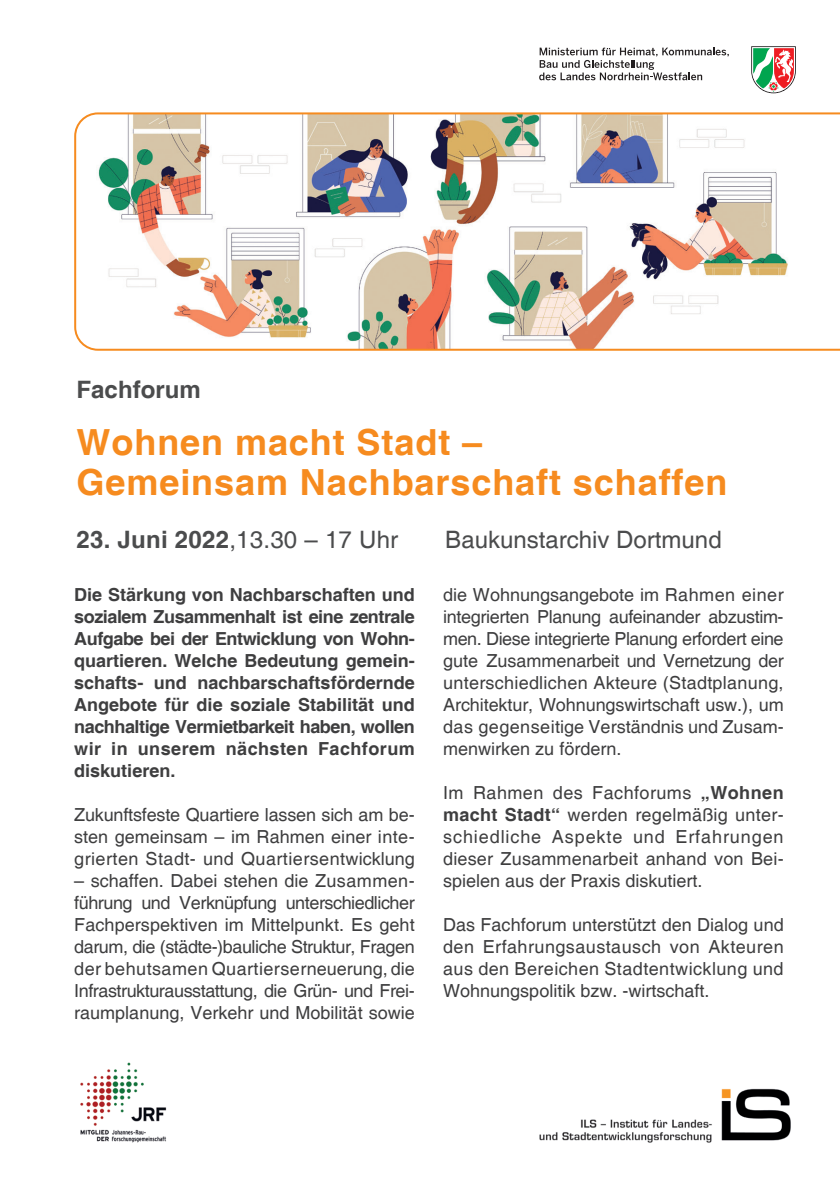
<style>
.page{position:relative;width:840px;height:1191px;background:#fff}
.page>*{position:absolute;margin:0;border:0;box-sizing:border-box;transform-origin:0 0}
.t1{font:700 36px/40px "Helvetica";letter-spacing:.025em;color:#f68b1f}
.t2{font:24px "Helvetica";color:#4b4c4d}
.t3{font:700 24px "Helvetica";color:#4b4c4d}
.t4{font:18px/22px "Helvetica";color:#3e3e3f;text-align:justify}
.t5{font:700 18px/22px "Helvetica";letter-spacing:.025em;color:#3e3e3f;text-align:justify}
.s1{font-weight:700}
</style>
<div class="page">
<svg style="left:74px;top:112px;width:765px;height:239px"></svg>
<img style="left:539px;top:1088px;width:252px;height:55px">
<img style="left:80px;top:1062px;width:87px;height:81px">
<svg style="left:751px;top:46px;width:44px;height:47px"></svg>
<svg style="left:539px;top:48px;width:189px;height:32px"></svg>
<h2 class="t3" style="left:77px;top:374px;width:126px">Fachforum</h2>
<h1 class="t1" style="left:77px;top:424px;width:652px">Wohnen macht Stadt –<br>Gemeinsam Nachbarschaft schaffen</h1>
<h2 class="t2" style="left:77px;top:525px;width:323px"><span class="s1">23. Juni 2022</span>,13.30 – 17 Uhr</h2>
<h2 class="t2" style="left:445px;top:525px;width:278px">Baukunstarchiv Dortmund</h2>
<p class="t5" style="left:74px;top:584px;width:342px">Die Stärkung von Nachbarschaften und sozialem Zusammenhalt ist eine zentrale Aufgabe bei der Entwicklung von Wohn&shy;quartieren. Welche Bedeutung gemein&shy;schafts- und nachbarschaftsfördernde Angebote für die soziale Stabilität und nachhaltige Vermietbarkeit haben, wollen wir in unserem nächsten Fachforum diskutieren.</p>
<p class="t4" style="left:74px;top:804px;width:342px">Zukunftsfeste Quartiere lassen sich am be&shy;sten gemeinsam – im Rahmen einer inte&shy;grierten Stadt- und Quartiersentwicklung</p>
<p class="t4" style="left:74px;top:870px;width:342px">– schaffen. Dabei stehen die Zusammen&shy;führung und Verknüpfung unterschiedlicher Fachperspektiven im Mittelpunkt. Es geht darum, die (städte-)bauliche Struktur, Fragen der behutsamen Quartierserneuerung, die Infrastrukturausstattung, die Grün- und Frei&shy;raumplanung, Verkehr und Mobilität sowie</p>
<p class="t4" style="left:443px;top:584px;width:342px">die Wohnungsangebote im Rahmen einer integrierten Planung aufeinander abzustim&shy;men. Diese integrierte Planung erfordert eine gute Zusammenarbeit und Vernetzung der unterschiedlichen Akteure (Stadtplanung, Architektur, Wohnungswirtschaft usw.), um das gegenseitige Verständnis und Zusam&shy;menwirken zu fördern.</p>
<p class="t4" style="left:443px;top:782px;width:342px">Im Rahmen des Fachforums <span class="s1">„Wohnen macht Stadt“</span> werden regelmäßig unter&shy;schiedliche Aspekte und Erfahrungen dieser Zusammenarbeit anhand von Bei&shy;spielen aus der Praxis diskutiert.</p>
<p class="t4" style="left:443px;top:914px;width:342px">Das Fachforum unterstützt den Dialog und den Erfahrungsaustausch von Akteuren aus den Bereichen Stadtentwicklung und Wohnungspolitik bzw. -wirtschaft.</p>
</div>
